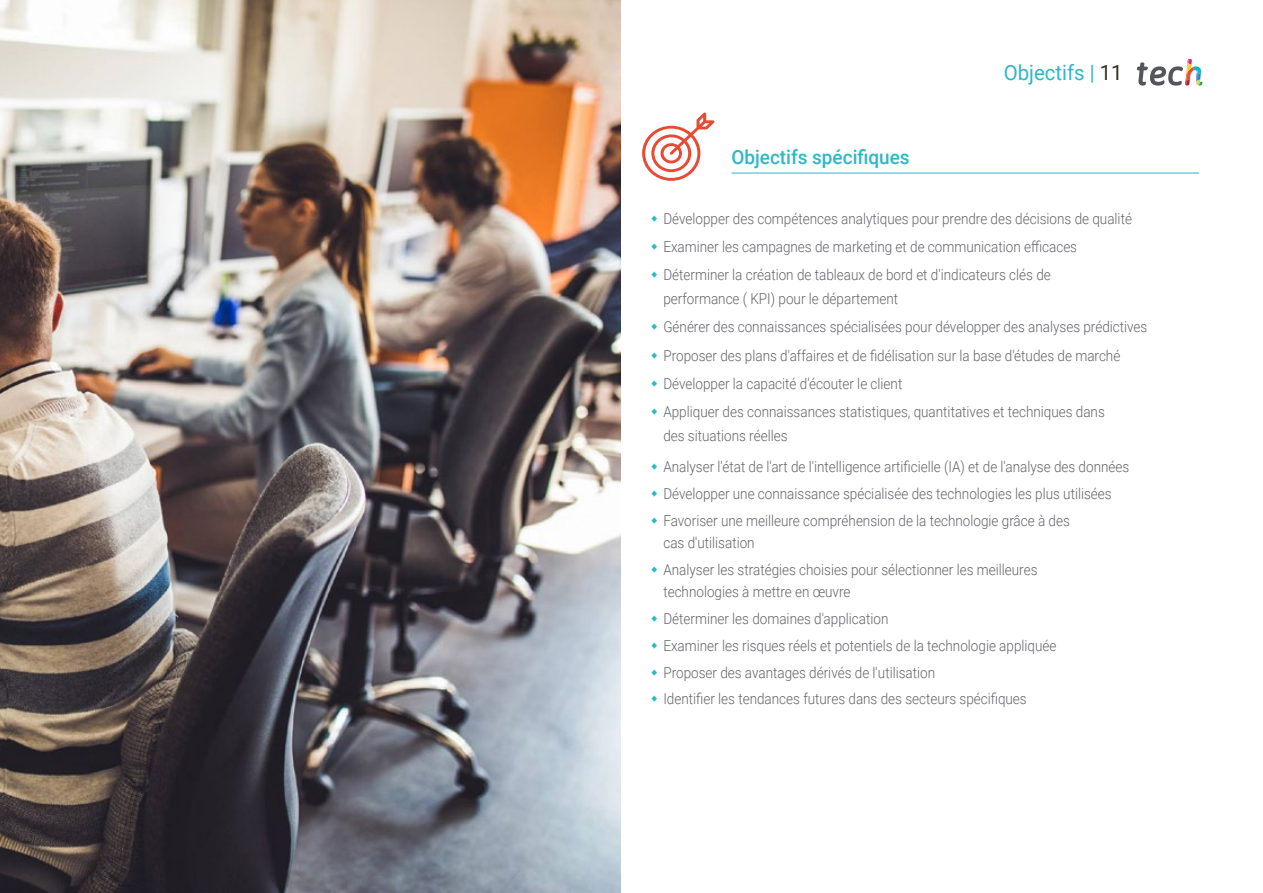
<style>
.page{position:relative;width:1263px;height:893px;background:#fff}
.page>*{position:absolute;margin:0;border:0;box-sizing:border-box;transform-origin:0 0}
.t1{font:21px "Roboto";color:#2db8c5}
.t2{font:500 19.5px "Roboto";color:#2db8c5}
.t3{font:300 15px/28.2px "Roboto";color:#61646a;scale:.9 1}
.s1{color:#312e20}
</style>
<div class="page">
<hr style="left:731px;top:173px;width:468px;height:1px;background:#2db8c5">
<svg style="left:642px;top:112px;width:72px;height:69px"></svg>
<img style="left:0;top:0;width:621px;height:893px">
<svg style="left:1137px;top:59px;width:65px;height:27px"></svg>
<h2 class="t2" style="left:731px;top:144px;width:180px">Objectifs spécifiques</h2>
<h1 class="t1" style="left:1004px;top:57px;width:120px">Objectifs | <span class="s1">11</span></h1>
<p class="t3" style="left:663px;top:204px;width:522px">Développer des compétences analytiques pour prendre des décisions de qualité<br>Examiner les campagnes de marketing et de communication efficaces<br>Déterminer la création de tableaux de bord et d'indicateurs clés de</p>
<p class="t3" style="left:663px;top:284px;width:539px">performance ( KPI) pour le département<br>Générer des connaissances spécialisées pour développer des analyses prédictives Proposer des plans d'affaires et de fidélisation sur la base d'études de marché Développer la capacité d'écouter le client<br>Appliquer des connaissances statistiques, quantitatives et techniques dans</p>
<p class="t3" style="left:663px;top:420px;width:519px;line-height:31px">des situations réelles<br>Analyser l'état de l'art de l'intelligence artificielle (IA) et de l'analyse des données</p>
<p class="t3" style="left:663px;top:480px;width:500px;line-height:26.7px">Développer une connaissance spécialisée des technologies les plus utilisées<br>Favoriser une meilleure compréhension de la technologie grâce à des</p>
<p class="t3" style="left:663px;top:529px;width:417px;line-height:26.7px">cas d'utilisation<br>Analyser les stratégies choisies pour sélectionner les meilleures</p>
<p class="t3" style="left:663px;top:578px;width:438px;line-height:26.7px">technologies à mettre en œuvre<br>Déterminer les domaines d'application<br>Examiner les risques réels et potentiels de la technologie appliquée Proposer des avantages dérivés de l'utilisation<br>Identifier les tendances futures dans des secteurs spécifiques</p>
</div>
